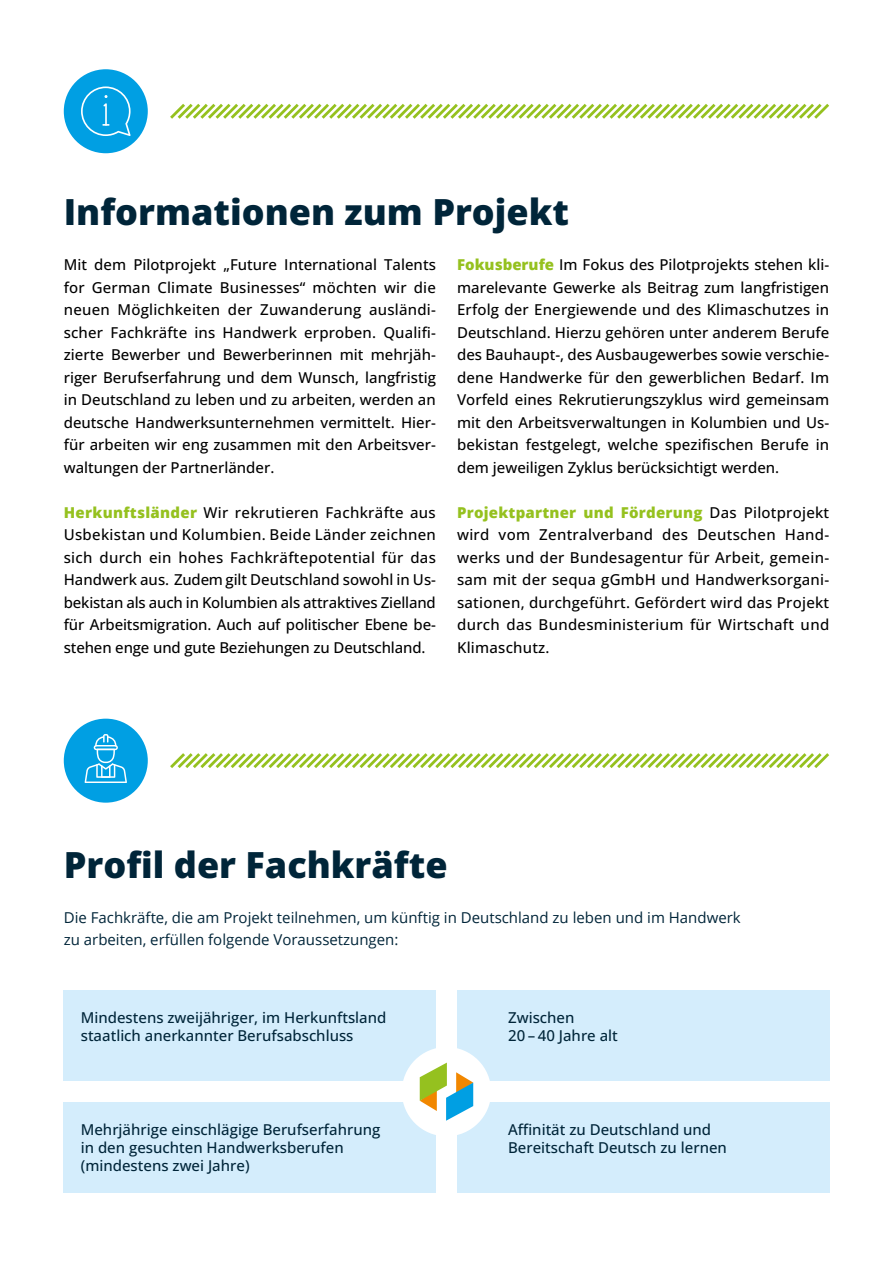
<style>
.page{position:relative;width:893px;height:1263px;background:#fff}
.page>*{position:absolute;margin:0;border:0;box-sizing:border-box;transform-origin:0 0}
.t1{font:800 36px "Open Sans";color:#002539}
.t2{font:500 15px/22.5px "Open Sans";color:#000;text-align:justify}
.t3{font:500 15px/18px "Open Sans";color:#002539}
.t4{font:15px/22.5px "Open Sans";color:#002539}
.s1{font-weight:800;color:#95c11f}
</style>
<div class="page">
<svg style="left:170px;top:753px;width:659px;height:15px"></svg>
<div style="left:64px;top:719px;width:84px;height:84px;background:#009fe3;border-radius:50%"></div>
<svg style="left:85px;top:734px;width:42px;height:49px"></svg>
<svg style="left:170px;top:103px;width:659px;height:16px"></svg>
<div style="left:64px;top:69px;width:84px;height:84px;background:#009fe3;border-radius:50%"></div>
<svg style="left:81px;top:86px;width:50px;height:50px"></svg>
<div style="left:64px;top:990px;width:372px;height:91px;background:#d4edfc"></div>
<div style="left:457px;top:990px;width:372px;height:91px;background:#d4edfc"></div>
<div style="left:64px;top:1102px;width:372px;height:91px;background:#d4edfc"></div>
<div style="left:457px;top:1102px;width:372px;height:91px;background:#d4edfc"></div>
<div style="left:404px;top:1049px;width:85px;height:85px;background:#fff;border-radius:50%"></div>
<div style="left:402px;top:1047px;width:89px;height:89px;border:4px solid #fff;border-radius:50%"></div>
<svg style="left:420px;top:1062px;width:53px;height:59px"></svg>
<p class="t1" style="left:64px;top:185px;width:507px">Informationen zum Projekt</p>
<p class="t2" style="left:64px;top:253px;width:374px">Mit dem Pilotprojekt „Future International Talents for German Climate Businesses“ möchten wir die neuen Möglichkeiten der Zuwanderung ausländi&shy;scher Fachkräfte ins Handwerk erproben. Qualifi&shy;zierte Bewerber und Bewerberinnen mit mehrjäh&shy;riger Berufserfahrung und dem Wunsch, langfristig in Deutschland zu leben und zu arbeiten, werden an deutsche Handwerksunternehmen vermittelt. Hier&shy;für arbeiten wir eng zusammen mit den Arbeitsver&shy;waltungen der Partnerländer.</p>
<p class="t2" style="left:64px;top:500px;width:374px"><span class="s1">Herkunftsländer</span> Wir rekrutieren Fachkräfte aus Usbekistan und Kolumbien. Beide Länder zeichnen sich durch ein hohes Fachkräftepotential für das Handwerk aus. Zudem gilt Deutschland sowohl in Us&shy;bekistan als auch in Kolumbien als attraktives Zielland für Arbeitsmigration. Auch auf politischer Ebene be&shy;stehen enge und gute Beziehungen zu Deutschland.</p>
<p class="t2" style="left:457px;top:253px;width:374px"><span class="s1">Fokusberufe</span> Im Fokus des Pilotprojekts stehen kli&shy;marelevante Gewerke als Beitrag zum langfristigen Erfolg der Energiewende und des Klimaschutzes in Deutschland. Hierzu gehören unter anderem Berufe des Bauhaupt-, des Ausbaugewerbes sowie verschie&shy;dene Handwerke für den gewerblichen Bedarf. Im Vorfeld eines Rekrutierungszyklus wird gemeinsam mit den Arbeitsverwaltungen in Kolumbien und Us&shy;bekistan festgelegt, welche spezifischen Berufe in dem jeweiligen Zyklus berücksichtigt werden.</p>
<p class="t2" style="left:457px;top:500px;width:374px"><span class="s1">Projektpartner und Förderung</span> Das Pilotprojekt wird vom Zentralverband des Deutschen Hand&shy;werks und der Bundesagentur für Arbeit, gemein&shy;sam mit der sequa gGmbH und Handwerksorgani&shy;sationen, durchgeführt. Gefördert wird das Projekt durch das Bundesministerium für Wirtschaft und Klimaschutz.</p>
<p class="t1" style="left:64px;top:837px;width:385px">Profil der Fachkräfte</p>
<p class="t4" style="left:64px;top:905px;width:678px">Die Fachkräfte, die am Projekt teilnehmen, um künftig in Deutschland zu leben und im Handwerk zu arbeiten, erfüllen folgende Voraussetzungen:</p>
<p class="t3" style="left:81px;top:1009px;width:307px">Mindestens zweijähriger, im Herkunftsland staatlich anerkannter Berufsabschluss</p>
<p class="t3" style="left:508px;top:1009px;width:111px">Zwischen<br>20 – 40 Jahre alt</p>
<p class="t3" style="left:81px;top:1120px;width:301px">Mehrjährige einschlägige Berufserfahrung in den gesuchten Handwerksberufen (mindestens zwei Jahre)</p>
<p class="t3" style="left:508px;top:1120px;width:220px">Affinität zu Deutschland und<br>Bereitschaft Deutsch zu lernen</p>
</div>
